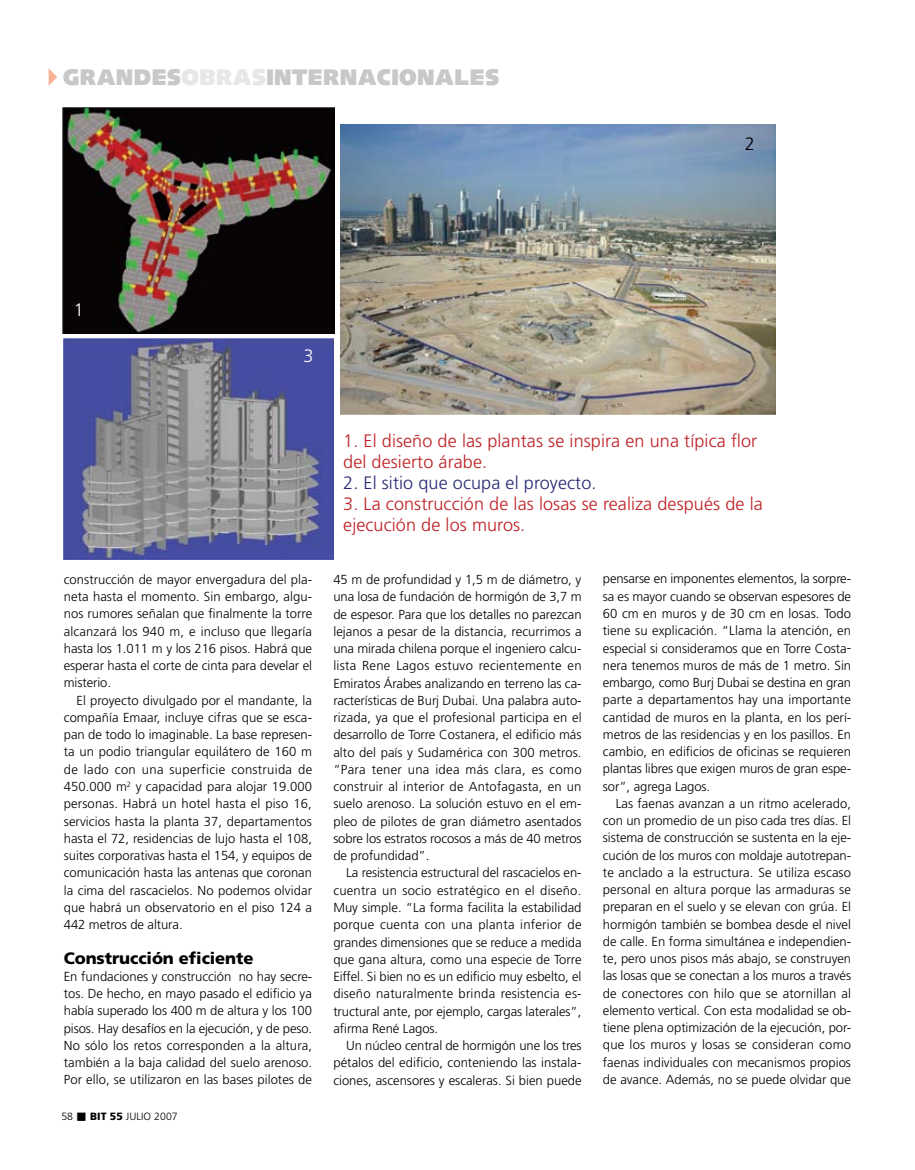
<style>
.page{position:relative;width:915px;height:1170px;background:#fff}
.page>*{position:absolute;margin:0;border:0;box-sizing:border-box;transform-origin:0 0}
.t1{font:900 22.5px "Syntax";color:#c6c8ca}
.t2{font:900 22.5px "Syntax";color:#e6e7e8}
.t3{font:300 18px/21px "Frutiger";letter-spacing:.005em;color:#be1f24}
.t4{font:300 18px "Frutiger";letter-spacing:.005em;color:#282973}
.t5{font:300 18px "Frutiger";color:#fff}
.t6{font:300 18px "Frutiger";color:#000}
.t7{font:900 16.5px "Frutiger";letter-spacing:-.005em;color:#000}
.t8{font:300 13.05px/17.2px "Frutiger";color:#000;text-align:justify}
.t9{font:300 10.5px "Frutiger";letter-spacing:.005em;color:#000}
.s1{font-weight:900}
</style>
<div class="page">
<svg style="left:49px;top:69px;width:8px;height:16px"></svg>
<img style="left:62px;top:108px;width:272px;height:225px">
<img style="left:64px;top:338px;width:269px;height:221px">
<img style="left:340px;top:125px;width:435px;height:290px">
<h1 class="t1" style="left:63px;top:63px;width:18px">GRANDES</h1>
<h1 class="t2" style="left:181px;top:63px;width:18px">OBRAS</h1>
<h1 class="t1" style="left:266px;top:63px;width:17px">INTERNACIONALES</h1>
<h2 class="t5" style="left:74px;top:300px;width:12px">1</h2>
<h2 class="t5" style="left:303px;top:345px;width:12px">3</h2>
<h2 class="t6" style="left:744px;top:134px;width:12px">2</h2>
<p class="t8" style="left:64px;top:570px;width:250px">construcción de mayor envergadura del pla&shy;neta hasta el momento. Sin embargo, algu&shy;nos rumores señalan que finalmente la torre alcanzará los 940 m, e incluso que llegaría hasta los 1.011 m y los 216 pisos. Habrá que esperar hasta el corte de cinta para develar el misterio.</p>
<p class="t8" style="left:64px;top:691px;width:250px;text-indent:13px">El proyecto divulgado por el mandante, la compañía Emaar, incluye cifras que se esca&shy;pan de todo lo imaginable. La base represen&shy;ta un podio triangular equilátero de 160 m de lado con una superficie construida de 450.000 m<sup>2</sup> y capacidad para alojar 19.000 personas. Habrá un hotel hasta el piso 16, servicios hasta la planta 37, departamentos hasta el 72, residencias de lujo hasta el 108, suites corporativas hasta el 154, y equipos de comunicación hasta las antenas que coronan la cima del rascacielos. No podemos olvidar que habrá un observatorio en el piso 124 a 442 metros de altura.</p>
<p class="t7" style="left:64px;top:947px;width:191px">Construcción eficiente</p>
<p class="t8" style="left:64px;top:967px;width:250px">En fundaciones y construcción no hay secre&shy;tos. De hecho, en mayo pasado el edificio ya había superado los 400 m de altura y los 100 pisos. Hay desafíos en la ejecución, y de peso.<br>No sólo los retos corresponden a la altura, también a la baja calidad del suelo arenoso.<br>Por ello, se utilizaron en las bases pilotes de</p>
<p class="t9" style="left:61px;top:1110px;width:71px">58 ■ <span class="s1">BIT 55</span> JULIO</p>
<p class="t9" style="left:154px;top:1110px;width:25px">2007</p>
<h2 class="t3" style="left:343px;top:429px;width:415px">1. El diseño de las plantas se inspira en una típica flor del desierto árabe.</h2>
<h2 class="t4" style="left:343px;top:472px;width:255px">2. El sitio que ocupa el proyecto.</h2>
<h2 class="t3" style="left:343px;top:492px;width:421px">3. La construcción de las losas se realiza después de la ejecución de los muros.</h2>
<p class="t8" style="left:333px;top:571px;width:250px">45 m de profundidad y 1,5 m de diámetro, y una losa de fundación de hormigón de 3,7 m de espesor. Para que los detalles no parezcan lejanos a pesar de la distancia, recurrimos a una mirada chilena porque el ingeniero calcu&shy;lista Rene Lagos estuvo recientemente en Emiratos Árabes analizando en terreno las ca&shy;racterísticas de Burj Dubai. U na palabra auto&shy;rizada, ya que el profesional participa en el desarrollo de Torre Costanera, el edificio más alto del país y Sudamérica con 300 metros. “Para tener una idea más clara, es como construir al interior de Antofagasta, en un suelo arenoso. La solución estuvo en el em&shy;pleo de pilotes de gran diámetro asentados sobre los estratos rocosos a más de 40 metros de profundidad”.</p>
<p class="t8" style="left:333px;top:864px;width:250px;text-indent:13px">La resistencia estructural del rascacielos en&shy;cuentra un socio estratégico en el diseño.<br>Muy simple. “La forma facilita la estabilidad porque cuenta con una planta inferior de grandes dimensiones que se reduce a medida que gana altura, como una especie de Torre Eiffel. Si bien no es un edificio muy esbelto, el diseño naturalmente brinda resistencia es&shy;tructural ante, por ejemplo, cargas laterales”, afirma René Lagos.</p>
<p class="t8" style="left:333px;top:1036px;width:250px;text-indent:13px">U n núcleo central de hormigón une los tres pétalos del edificio, conteniendo las instala&shy;ciones, ascensores y escaleras. Si bien puede</p>
<p class="t8" style="left:602px;top:570px;width:250px">pensarse en imponentes elementos, la sorpre&shy;sa es mayor cuando se observan espesores de 60 cm en muros y de 30 cm en losas. Todo tiene su explicación. “Llama la atención, en especial si consideramos que en Torre Costa&shy;nera tenemos muros de más de 1 metro. Sin embargo, como Burj Dubai se destina en gran parte a departamentos hay una importante cantidad de muros en la planta, en los perí&shy;metros de las residencias y en los pasillos. En cambio, en edificios de oficinas se requieren plantas libres que exigen muros de gran espe&shy;sor”, agrega Lagos.</p>
<p class="t8" style="left:602px;top:794px;width:250px;text-indent:13px">Las faenas avanzan a un ritmo acelerado, con un promedio de un piso cada tres días. El sistema de construcción se sustenta en la eje&shy;cución de los muros con moldaje autotrepan&shy;te anclado a la estructura. Se utiliza escaso personal en altura porque las armaduras se preparan en el suelo y se elevan con grúa. El hormigón también se bombea desde el nivel de calle. En forma simultánea e independien&shy;te, pero unos pisos más abajo, se construyen las losas que se conectan a los muros a través de conectores con hilo que se atornillan al elemento vertical. Con esta modalidad se ob&shy;tiene plena optimización de la ejecución, por&shy;que los muros y losas se consideran como faenas individuales con mecanismos propios de avance. Además, no se puede olvidar que</p>
</div>
